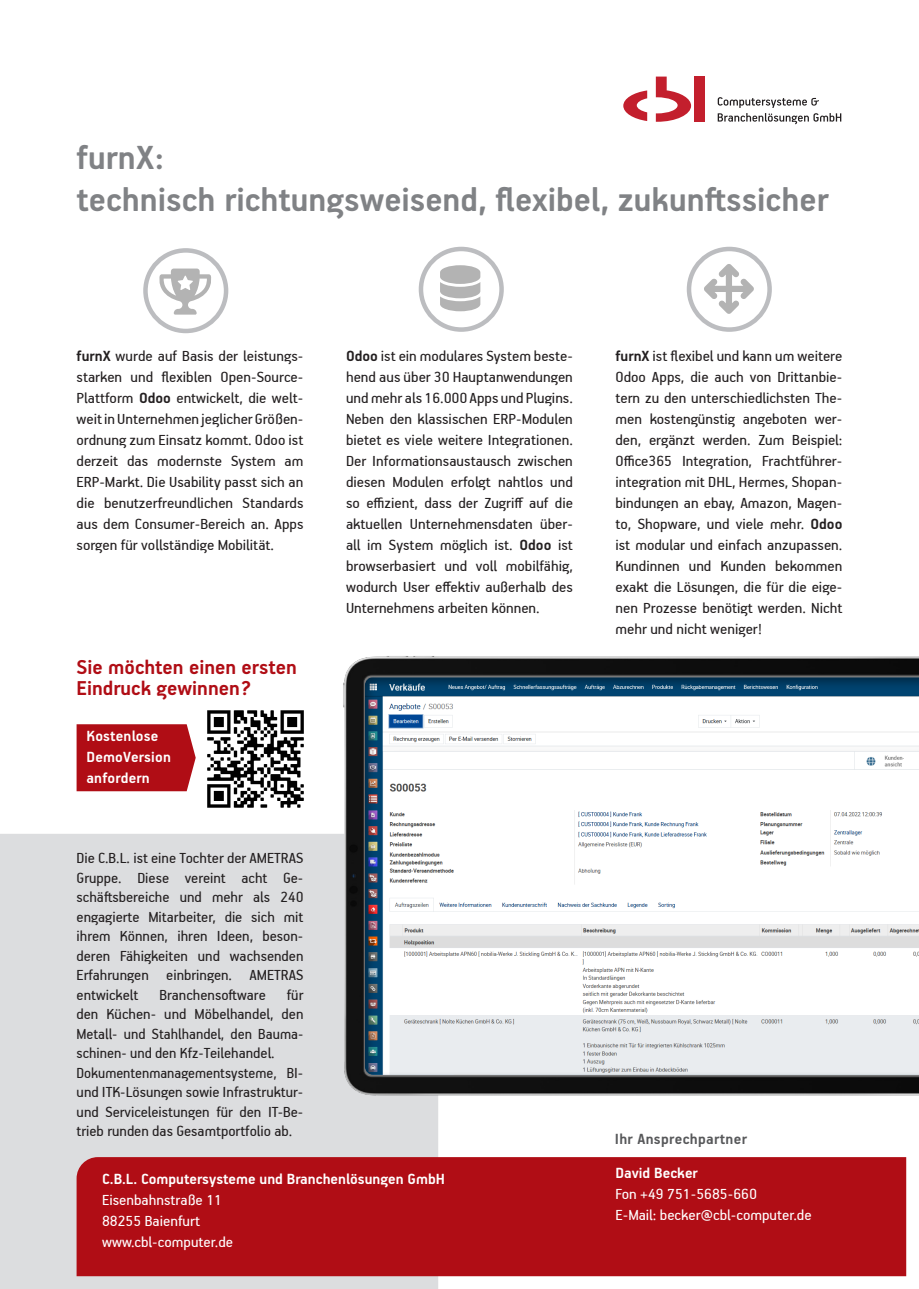
<style>
.page{position:relative;width:919px;height:1289px;background:#fff}
.page>*{position:absolute;margin:0;border:0;box-sizing:border-box;transform-origin:0 0}
.t1{font:700 37.5px "PF Handbook Pro";color:#808285}
.t2{font:700 22.5px "PF Handbook Pro";color:#b00d15}
.t3{font:16.5px/21px "PF Handbook Pro";color:#231f20;text-align:justify}
.t4{font:16.5px/19.5px "PF Handbook Pro";color:#231f20;text-align:justify;scale:.95 1}
.t5{font:16.5px "PF Handbook Pro";color:#fff}
.t6{font:700 16.5px "PF Handbook Pro";color:#fff}
.t7{font:700 16.5px "PF Handbook Pro";letter-spacing:.02em;color:#57585a}
.s1{font-weight:700}
</style>
<div class="page">
<div style="left:0;top:834px;width:438px;height:454px;background:#dcdddf"></div>
<img style="left:339px;top:656px;width:579px;height:443px">
<div style="left:362px;top:676px;width:556px;height:401px;background:#231f20;opacity:.5"></div>
<div style="left:77px;top:1157px;width:829px;height:119px;background:#b00d15"></div>
<svg style="left:623px;top:90px;width:24px;height:31px"></svg>
<svg style="left:655px;top:77px;width:36px;height:45px"></svg>
<div style="left:694px;top:77px;width:10px;height:45px;background:#c31f2d"></div>
<svg style="left:717px;top:97px;width:124px;height:27px"></svg>
<img style="left:207px;top:710px;width:97px;height:98px">
<svg style="left:159px;top:268px;width:52px;height:46px"></svg>
<div style="left:143px;top:248px;width:85px;height:85px;border:4px solid #bcbdc0;border-radius:50%"></div>
<svg style="left:440px;top:265px;width:40px;height:46px"></svg>
<div style="left:418px;top:247px;width:86px;height:85px;border:4px solid #bcbdc0;border-radius:50%"></div>
<svg style="left:704px;top:264px;width:49px;height:50px"></svg>
<div style="left:686px;top:247px;width:85px;height:85px;border:4px solid #bcbdc0;border-radius:50%"></div>
<div style="left:77px;top:724px;width:119px;height:67px;background:#b00d15"></div>
<p class="t1" style="left:77px;top:134px;width:88px">furnX:</p>
<p class="t1" style="left:77px;top:176px;width:753px">technisch richtungsweisend, flexibel, zukunftssicher</p>
<p class="t3" style="left:77px;top:345px;width:228px"><span class="s1">furnX</span> wurde auf Basis der leistungs&shy;starken und flexiblen Open-Source-Plattform <span class="s1">Odoo</span> entwickelt, die welt&shy;weit in Unternehmen jeglicher Größen&shy;ordnung zum Einsatz kommt. Odoo ist derzeit das modernste System am ERP-Markt. Die Usability passt sich an die benutzerfreundlichen Standards aus dem Consumer-Bereich an. Apps sorgen für vollständige Mobilität.</p>
<p class="t3" style="left:615px;top:345px;width:228px"><span class="s1">furnX</span> ist flexibel und kann um weitere Odoo Apps, die auch von Drittanbie&shy;tern zu den unterschiedlichsten The&shy;men kostengünstig angeboten wer&shy;den, ergänzt werden. Zum Beispiel:<br>Office365 Integration, Frachtführer&shy;integration mit DHL, Hermes, Shopan&shy;bindungen an ebay, Amazon, Magen&shy;to, Shopware, und viele mehr. <span class="s1">Odoo </span>ist modular und einfach anzupassen.<br>Kundinnen und Kunden bekommen exakt die Lösungen, die für die eige&shy;nen Prozesse benötigt werden. Nicht mehr und nicht weniger!</p>
<p class="t3" style="left:346px;top:345px;width:228px"><span class="s1">Odoo</span> ist ein modulares System beste&shy;hend aus über 30 Hauptanwendungen und mehr als 16.000 Apps und Plugins.<br>Neben den klassischen ERP-Modulen bietet es viele weitere Integrationen.<br>Der Informationsaustausch zwischen diesen Modulen erfolgt nahtlos und so effizient, dass der Zugriff auf die aktuellen Unternehmensdaten über&shy;all im System möglich ist. <span class="s1">Odoo</span> ist browserbasiert und voll mobilfähig, wodurch User effektiv außerhalb des Unternehmens arbeiten können.</p>
<p class="t2" style="left:77px;top:653px;width:222px">Sie möchten einen ersten</p>
<p class="t2" style="left:77px;top:674px;width:176px">Eindruck gewinnen?</p>
<p class="t6" style="left:86px;top:726px;width:73px">Kostenlose</p>
<p class="t6" style="left:86px;top:747px;width:86px">DemoVersion</p>
<p class="t6" style="left:86px;top:768px;width:65px">anfordern</p>
<p class="t3" style="left:77px;top:847px;width:228px">Die C.B.L. ist eine Tochter der AMETRAS</p>
<p class="t3" style="left:77px;top:867px;width:228px;line-height:19.5px">Gruppe. Diese vereint acht Ge&shy;schäftsbereiche und mehr als 240 engagierte Mitarbeiter, die sich mit ihrem Können, ihren Ideen, beson&shy;deren Fähigkeiten und wachsenden Erfahrungen einbringen. AMETRAS entwickelt</p>
<p class="t3" style="left:77px;top:984px;width:228px;line-height:19.5px;text-indent:210px">für den Küchen- und Möbelhandel, den Metall- und Stahlhandel, den Bauma&shy;schinen- und den Kfz-Teilehandel.</p>
<p class="t4" style="left:77px;top:1062px;width:240px">Dokumentenmanagementsysteme, BI&shy;und ITK-Lösungen sowie Infrastruktur&shy;und Serviceleistungen für den IT-Be&shy;trieb runden das Gesamtportfolio ab.</p>
<p class="t3" style="left:159px;top:983px;width:108px">Branchensoftware</p>
<p class="t6" style="left:102px;top:1168px;width:344px">C.B.L. Computersysteme und Branchenlösungen GmbH</p>
<p class="t5" style="left:102px;top:1189px;width:121px">Eisenbahnstraße 11</p>
<p class="t5" style="left:102px;top:1210px;width:99px">88255 Baienfurt</p>
<p class="t5" style="left:102px;top:1231px;width:132px">www.cbl-computer.de</p>
<p class="t7" style="left:614px;top:1128px;width:134px">Ihr Ansprechpartner</p>
<p class="t6" style="left:615px;top:1162px;width:84px">David Becker</p>
<p class="t5" style="left:615px;top:1183px;width:143px">Fon +49 751-5685-660</p>
<p class="t5" style="left:615px;top:1204px;width:197px">E-Mail: becker@cbl-computer.de</p>
</div>
